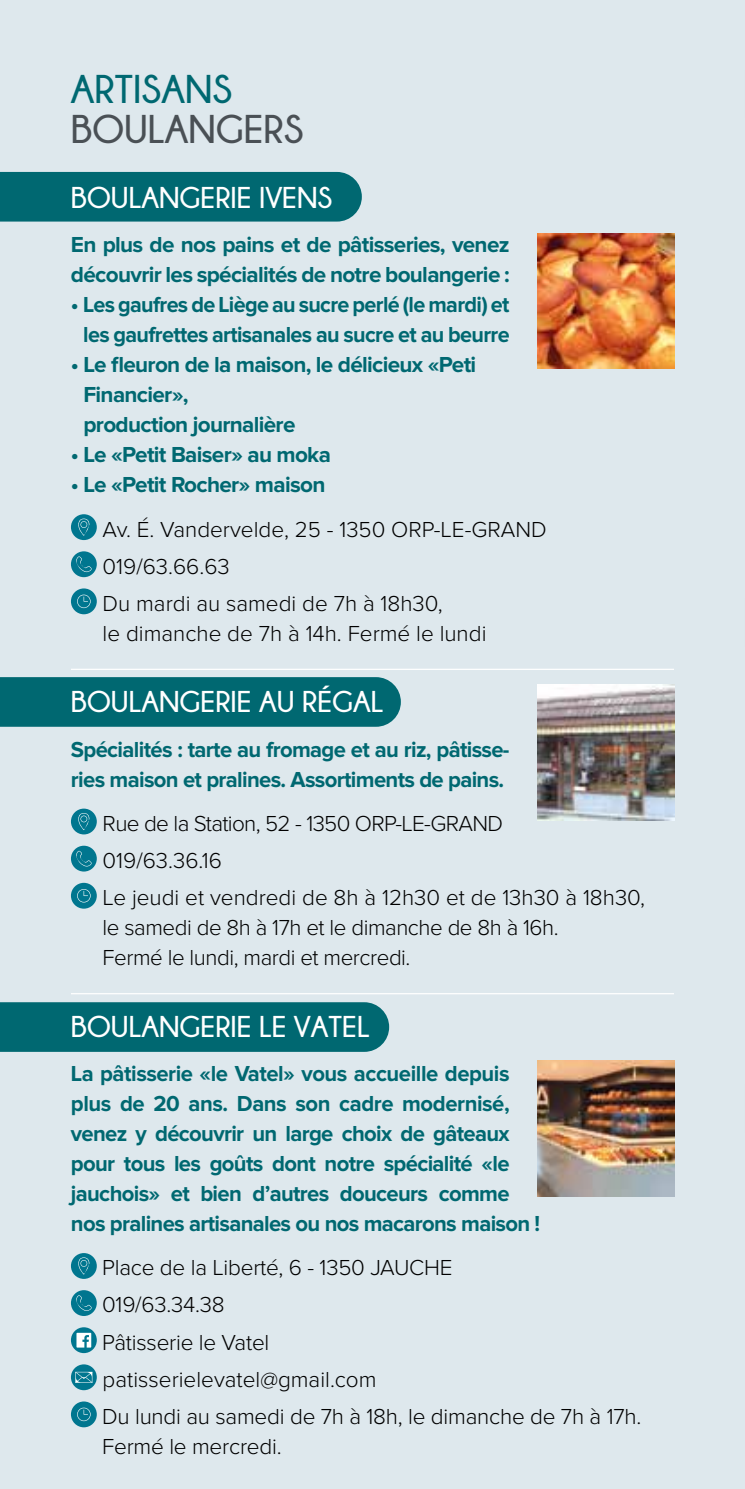
<style>
.page{position:relative;width:745px;height:1489px;background:#fff}
.page>*{position:absolute;margin:0;border:0;box-sizing:border-box;transform-origin:0 0}
.t1{font:700 40px "Champagne&Limousines";color:#4a5055}
.t2{font:700 40px "Champagne&Limousines";color:#006871}
.t3{font:700 30px "Champagne&Limousines";color:#fff}
.t4{font:700 22.5px/30px "Proxima Nova";letter-spacing:-.03em;color:#006871}
.t5{font:300 22.5px/37px "Proxima Nova";letter-spacing:-.01em;color:#000}
</style>
<div class="page">
<div style="left:0;top:0;width:744px;height:1488px;background:#dee8ed"></div>
<div style="left:0;top:172px;width:361px;height:49px;background:#006871"></div>
<svg style="left:744px;top:69px;width:1px;height:50px"></svg>
<svg style="left:744px;top:597px;width:1px;height:50px"></svg>
<svg style="left:744px;top:1083px;width:1px;height:49px"></svg>
<div style="left:0;top:677px;width:400px;height:49px;background:#006871"></div>
<div style="left:0;top:1002px;width:389px;height:49px;background:#006871"></div>
<hr style="left:71px;top:668px;width:602px;height:2px;background:#fff">
<hr style="left:71px;top:993px;width:602px;height:1px;background:#fff">
<div style="left:71px;top:514px;width:26px;height:26px;background:#00768f;border-radius:50%"></div>
<svg style="left:78px;top:518px;width:11px;height:17px"></svg>
<div style="left:71px;top:551px;width:26px;height:26px;background:#00768f;border-radius:50%"></div>
<svg style="left:76px;top:556px;width:16px;height:16px"></svg>
<div style="left:71px;top:588px;width:26px;height:26px;background:#00768f;border-radius:50%"></div>
<svg style="left:77px;top:594px;width:14px;height:14px"></svg>
<div style="left:71px;top:808px;width:26px;height:26px;background:#00768f;border-radius:50%"></div>
<svg style="left:78px;top:813px;width:11px;height:17px"></svg>
<div style="left:71px;top:845px;width:26px;height:26px;background:#00768f;border-radius:50%"></div>
<svg style="left:76px;top:850px;width:16px;height:16px"></svg>
<div style="left:71px;top:882px;width:26px;height:26px;background:#00768f;border-radius:50%"></div>
<svg style="left:77px;top:889px;width:14px;height:13px"></svg>
<div style="left:71px;top:1252px;width:26px;height:26px;background:#00768f;border-radius:50%"></div>
<svg style="left:78px;top:1257px;width:11px;height:17px"></svg>
<svg style="left:71px;top:1289px;width:26px;height:26px"></svg>
<svg style="left:76px;top:1294px;width:16px;height:16px"></svg>
<svg style="left:71px;top:1327px;width:26px;height:25px"></svg>
<svg style="left:76px;top:1332px;width:15px;height:15px"></svg>
<svg style="left:71px;top:1364px;width:26px;height:25px"></svg>
<svg style="left:75px;top:1371px;width:17px;height:11px"></svg>
<div style="left:71px;top:1401px;width:26px;height:26px;background:#00768f;border-radius:50%"></div>
<svg style="left:77px;top:1407px;width:14px;height:13px"></svg>
<img style="left:537px;top:233px;width:136px;height:136px">
<img style="left:537px;top:684px;width:136px;height:136px">
<img style="left:537px;top:1060px;width:136px;height:136px">
<h1 class="t2" style="left:71px;top:67px;width:163px">ARTISANS</h1>
<h1 class="t1" style="left:71px;top:107px;width:234px">BOULANGERS</h1>
<h2 class="t3" style="left:71px;top:181px;width:263px">BOULANGERIE IVENS</h2>
<p class="t4" style="left:71px;top:231px;width:440px">En plus de nos pains et de pâtisseries, venez découvrir les spécialités de notre boulangerie :</p>
<p class="t4" style="left:71px;top:291px;width:440px;text-align:center">• Les gaufres de Liège au sucre perlé (le mardi) et les gaufrettes artisanales au sucre et au beurre</p>
<p class="t4" style="left:83px;top:351px;width:394px;text-indent:-12px">• Le fleuron de la maison, le délicieux «Peti<br>Financier»,<br>production journalière</p>
<p class="t4" style="left:71px;top:441px;width:261px">• Le «Petit Baiser» au moka</p>
<p class="t4" style="left:71px;top:471px;width:256px">• Le «Petit Rocher» maison</p>
<p class="t5" style="left:103px;top:509px;width:445px">Av. É. Vandervelde, 25 - 1350 ORP-LE-GRAND<br>019/63.66.63<br>Du mardi au samedi de 7h à 18h30,</p>
<p class="t5" style="left:103px;top:613px;width:385px">le dimanche de 7h à 14h. Fermé le lundi</p>
<h2 class="t3" style="left:71px;top:685px;width:314px">BOULANGERIE AU RÉGAL</h2>
<p class="t4" style="left:71px;top:735px;width:440px">Spécialités : tarte au fromage et au riz, pâtisse&shy;ries maison et pralines. Assortiments de pains.</p>
<p class="t5" style="left:103px;top:803px;width:543px">Rue de la Station, 52 - 1350 ORP-LE-GRAND<br>019/63.36.16<br>Le jeudi et vendredi de 8h à 12h30 et de 13h30 à 18h30,</p>
<p class="t5" style="left:103px;top:911px;width:457px;line-height:30px">le samedi de 8h à 17h et le dimanche de 8h à 16h.<br>Fermé le lundi, mardi et mercredi.</p>
<h2 class="t3" style="left:71px;top:1009px;width:300px">BOULANGERIE LE VATEL</h2>
<p class="t4" style="left:71px;top:1059px;width:470px">La pâtisserie «le Vatel» vous accueille depuis plus de 20 ans. Dans son cadre modernisé, venez y découvrir un large choix de gâteaux pour tous les goûts dont notre spécialité «le jauchois» et bien d’autres douceurs comme nos pralines artisanales ou nos macarons maison !</p>
<p class="t5" style="left:102px;top:1247px;width:540px">Place de la Liberté, 6 - 1350 JAUCHE<br>019/63.34.38<br>Pâtisserie le Vatel<br>patisserielevatel@gmail.com<br>Du lundi au samedi de 7h à 18h, le dimanche de 7h à 17h.</p>
<p class="t5" style="left:102px;top:1426px;width:181px">Fermé le mercredi.</p>
</div>
